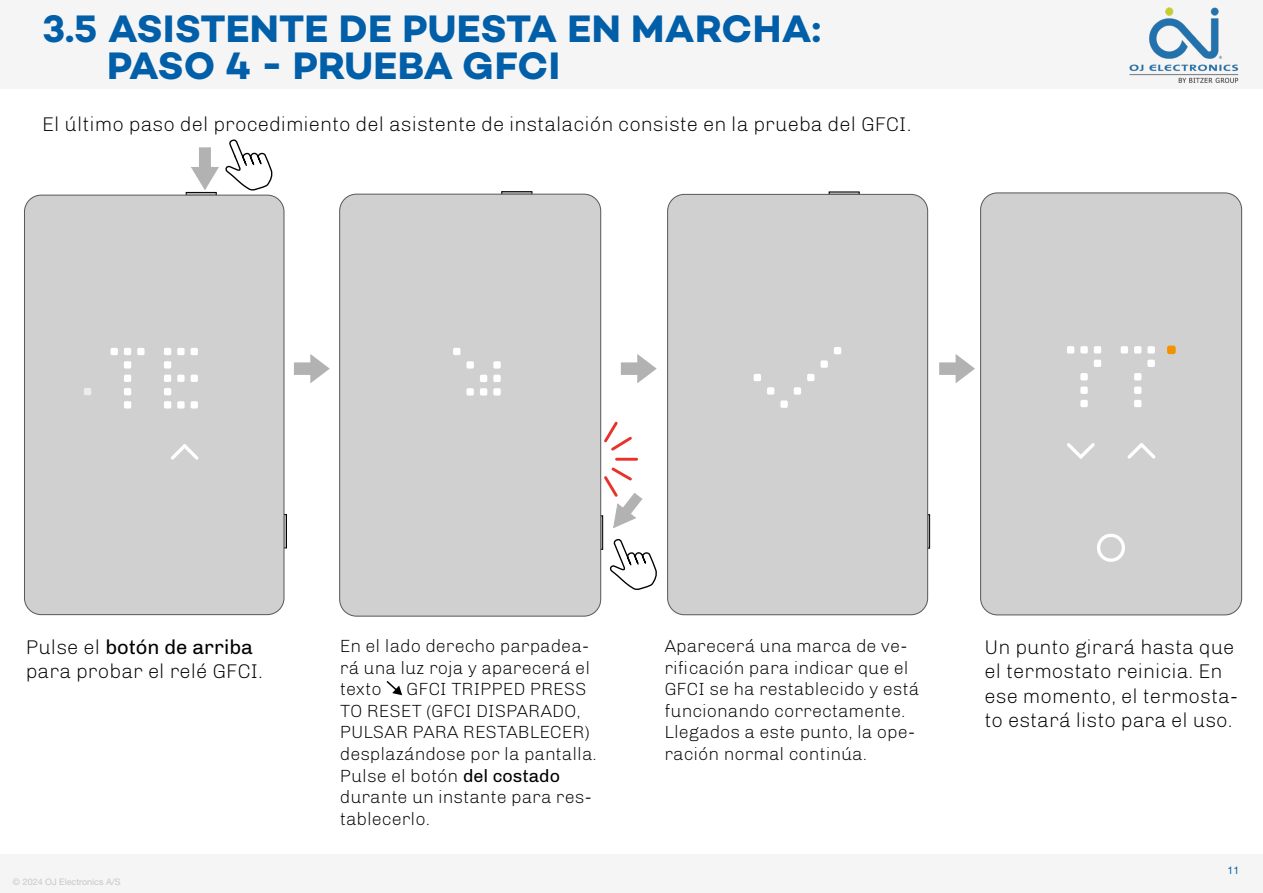
<style>
.page{position:relative;width:1263px;height:893px;background:#fff}
.page>*{position:absolute;margin:0;border:0;box-sizing:border-box;transform-origin:0 0}
.t1{font:700 39px/37.5px "Campton";letter-spacing:.005em;color:#005fa8}
.t2{font:300 20.25px/24.3px "Chivo";color:#000}
.t3{font:300 18px/21.6px "Chivo";color:#000}
.t4{font:10.5px "Helvetica Neue LTW1 G";color:#005fa8}
.t5{font:9px "Helvetica Neue LTW1 G";color:#c7c7c7}
.s1{font-weight:400}
</style>
<div class="page">
<div style="left:0;top:854px;width:1263px;height:39px;background:#f5f5f5"></div>
<div style="left:0;top:0;width:1263px;height:88px;background:#f5f5f5"></div>
<svg style="left:386px;top:681px;width:16px;height:14px"></svg>
<div style="left:294px;top:362px;width:18px;height:13px;background:#b3b2b2;border:1px solid #b3b2b2"></div>
<svg style="left:310px;top:354px;width:20px;height:29px"></svg>
<div style="left:621px;top:362px;width:18px;height:13px;background:#b3b2b2;border:1px solid #b3b2b2"></div>
<svg style="left:636px;top:354px;width:21px;height:29px"></svg>
<div style="left:939px;top:362px;width:18px;height:13px;background:#b3b2b2;border:1px solid #b3b2b2"></div>
<svg style="left:955px;top:354px;width:20px;height:29px"></svg>
<svg style="left:190px;top:139px;width:83px;height:53px"></svg>
<div style="left:283px;top:514px;width:4px;height:34px;border:1px solid #000"></div>
<div style="left:186px;top:192px;width:30px;height:4px;border:1px solid #000"></div>
<div style="left:24px;top:195px;width:260px;height:420px;background:#d0d0d0;border-radius:17px"></div>
<div style="left:24px;top:195px;width:260px;height:420px;border:1px solid #575756;border-radius:17px"></div>
<div style="left:164px;top:401px;width:7px;height:8px;background:#fff;border-radius:2px"></div>
<div style="left:177px;top:401px;width:8px;height:8px;background:#fff;border-radius:2px"></div>
<div style="left:124px;top:401px;width:7px;height:8px;background:#fff;border-radius:2px"></div>
<div style="left:191px;top:401px;width:7px;height:8px;background:#fff;border-radius:2px"></div>
<div style="left:164px;top:388px;width:7px;height:7px;background:#fff;border-radius:2px"></div>
<div style="left:124px;top:388px;width:7px;height:7px;background:#fff;border-radius:2px"></div>
<div style="left:164px;top:375px;width:7px;height:7px;background:#fff;border-radius:2px"></div>
<div style="left:177px;top:375px;width:8px;height:7px;background:#fff;border-radius:2px"></div>
<div style="left:124px;top:375px;width:7px;height:7px;background:#fff;border-radius:2px"></div>
<div style="left:191px;top:375px;width:7px;height:7px;background:#fff;border-radius:2px"></div>
<div style="left:164px;top:361px;width:7px;height:8px;background:#fff;border-radius:2px"></div>
<div style="left:124px;top:361px;width:7px;height:8px;background:#fff;border-radius:2px"></div>
<div style="left:111px;top:348px;width:7px;height:7px;background:#fff;border-radius:2px"></div>
<div style="left:164px;top:348px;width:7px;height:7px;background:#fff;border-radius:2px"></div>
<div style="left:177px;top:348px;width:8px;height:7px;background:#fff;border-radius:2px"></div>
<div style="left:137px;top:348px;width:8px;height:7px;background:#fff;border-radius:2px"></div>
<div style="left:124px;top:348px;width:7px;height:7px;background:#fff;border-radius:2px"></div>
<div style="left:191px;top:348px;width:7px;height:7px;background:#fff;border-radius:2px"></div>
<div style="left:84px;top:388px;width:7px;height:7px;background:#ededed;border-radius:2px"></div>
<svg style="left:171px;top:444px;width:28px;height:16px"></svg>
<div style="left:599px;top:516px;width:4px;height:33px;border:1px solid #000"></div>
<div style="left:340px;top:194px;width:261px;height:422px;background:#d0d0d0;border-radius:17px"></div>
<div style="left:339px;top:194px;width:262px;height:422px;border:1px solid #575756;border-radius:17px"></div>
<div style="left:480px;top:388px;width:7px;height:8px;background:#fff;border-radius:2px"></div>
<div style="left:493px;top:388px;width:8px;height:8px;background:#fff;border-radius:2px"></div>
<div style="left:466px;top:388px;width:8px;height:8px;background:#fff;border-radius:2px"></div>
<div style="left:480px;top:375px;width:7px;height:7px;background:#fff;border-radius:2px"></div>
<div style="left:493px;top:375px;width:8px;height:7px;background:#fff;border-radius:2px"></div>
<div style="left:493px;top:361px;width:8px;height:8px;background:#fff;border-radius:2px"></div>
<div style="left:466px;top:361px;width:8px;height:8px;background:#fff;border-radius:2px"></div>
<div style="left:453px;top:348px;width:7px;height:7px;background:#fff;border-radius:2px"></div>
<hr style="left:616px;top:458px;width:21px;height:3px;background:#e7332a">
<svg style="left:601px;top:465px;width:41px;height:63px"></svg>
<svg style="left:601px;top:419px;width:31px;height:34px"></svg>
<div style="left:980px;top:193px;width:262px;height:422px;background:#d0d0d0;border-radius:17px"></div>
<div style="left:980px;top:193px;width:262px;height:422px;border:1px solid #575756;border-radius:17px"></div>
<div style="left:1134px;top:400px;width:7px;height:7px;background:#fff;border-radius:2px"></div>
<div style="left:1080px;top:400px;width:8px;height:7px;background:#fff;border-radius:2px"></div>
<div style="left:1134px;top:387px;width:7px;height:7px;background:#fff;border-radius:2px"></div>
<div style="left:1080px;top:387px;width:8px;height:7px;background:#fff;border-radius:2px"></div>
<div style="left:1134px;top:373px;width:7px;height:7px;background:#fff;border-radius:2px"></div>
<div style="left:1080px;top:373px;width:8px;height:7px;background:#fff;border-radius:2px"></div>
<div style="left:1094px;top:360px;width:7px;height:7px;background:#fff;border-radius:2px"></div>
<div style="left:1147px;top:360px;width:8px;height:7px;background:#fff;border-radius:2px"></div>
<div style="left:1067px;top:346px;width:7px;height:8px;background:#fff;border-radius:2px"></div>
<div style="left:1121px;top:346px;width:7px;height:8px;background:#fff;border-radius:2px"></div>
<div style="left:1134px;top:346px;width:7px;height:8px;background:#fff;border-radius:2px"></div>
<div style="left:1094px;top:346px;width:7px;height:8px;background:#fff;border-radius:2px"></div>
<div style="left:1080px;top:346px;width:8px;height:8px;background:#fff;border-radius:2px"></div>
<div style="left:1147px;top:346px;width:8px;height:8px;background:#fff;border-radius:2px"></div>
<div style="left:1168px;top:346px;width:7px;height:8px;background:#f39200;border-radius:2px"></div>
<div style="left:1167px;top:346px;width:9px;height:8px;border:1px solid #f39200;border-radius:2px"></div>
<svg style="left:1097px;top:534px;width:28px;height:28px"></svg>
<svg style="left:1067px;top:443px;width:28px;height:16px"></svg>
<svg style="left:1127px;top:443px;width:29px;height:16px"></svg>
<div style="left:1230px;top:394px;width:11px;height:39px;background:#d0d0d0"></div>
<div style="left:926px;top:515px;width:4px;height:33px;border:1px solid #000"></div>
<div style="left:668px;top:194px;width:260px;height:421px;background:#d0d0d0;border-radius:17px"></div>
<div style="left:667px;top:194px;width:261px;height:421px;border:1px solid #575756;border-radius:17px"></div>
<div style="left:780px;top:400px;width:8px;height:8px;background:#fff;border-radius:2px"></div>
<div style="left:794px;top:387px;width:7px;height:8px;background:#fff;border-radius:2px"></div>
<div style="left:767px;top:387px;width:7px;height:8px;background:#fff;border-radius:2px"></div>
<div style="left:754px;top:374px;width:7px;height:7px;background:#fff;border-radius:2px"></div>
<div style="left:807px;top:374px;width:7px;height:7px;background:#fff;border-radius:2px"></div>
<div style="left:820px;top:360px;width:8px;height:8px;background:#fff;border-radius:2px"></div>
<div style="left:834px;top:347px;width:7px;height:7px;background:#fff;border-radius:2px"></div>
<svg style="left:609px;top:539px;width:48px;height:51px"></svg>
<h1 class="t1" style="left:107px;top:9px;width:715px;text-indent:-65px">3.5 ASISTENTE DE PUESTA EN MARCHA:<br>PASO 4 - PRUEBA GFCI</h1>
<p class="t2" style="left:43px;top:112px;width:871px">El último paso del procedimiento del asistente de instalación consiste en la prueba del GFCI.</p>
<p class="t2" style="left:26px;top:635px;width:239px">Pulse el <span class="s1">botón de arriba </span>para probar el relé GFCI.</p>
<p class="t3" style="left:340px;top:635px;width:252px;text-align:justify">En el lado derecho parpadea&shy;rá una luz roja y aparecerá el texto</p>
<p class="t3" style="left:340px;top:678px;width:258px;text-indent:66px">GFCI TRIPPED PRESS<br>TO RESET (GFCI DISPARADO,<br>PULSAR PARA RESTABLECER) desplazándose por la pantalla.<br>Pulse el botón <span class="s1">del costado </span>durante un instante para res&shy;tablecerlo.</p>
<p class="t5" style="left:13px;top:876px;width:109px">© 2024 OJ Electronics A/S</p>
<p class="t3" style="left:665px;top:635px;width:256px">Aparecerá una marca de ve&shy;rificación para indicar que el<br>GFCI se ha restablecido y está funcionando correctamente.<br>Llegados a este punto, la ope&shy;ración normal continúa.</p>
<p class="t2" style="left:985px;top:635px;width:255px">Un punto girará hasta que el termostato reinicia. En ese momento, el termosta&shy;to estará listo para el uso.</p>
<p class="t4" style="left:1227px;top:863px;width:13px">11</p>
</div>
